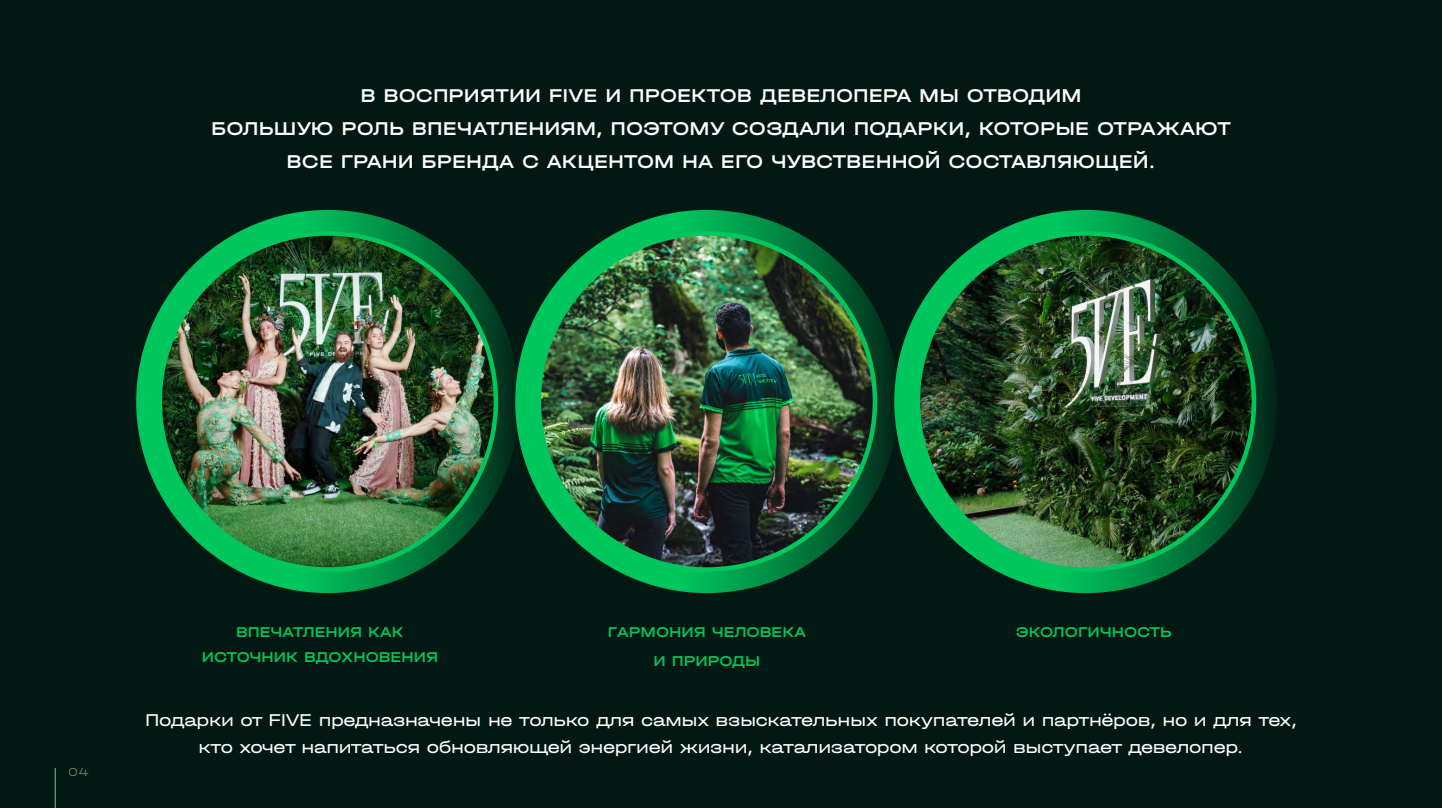
<style>
.page{position:relative;width:1442px;height:808px;background:#fff}
.page>*{position:absolute;margin:0;border:0;box-sizing:border-box;transform-origin:0 0}
.t1{font:500 19.5px/32.7px "Halvar Breit";color:#fff;text-align:center}
.t2{font:18px/27.2px "Halvar Breit";letter-spacing:-.02em;color:#fff;text-align:center}
.t3{font:500 15px/25.2px "Halvar Breit";color:#00c65e;text-align:center}
.t4{font:300 12px "Halvar Breit";color:#688d7a}
</style>
<div class="page">
<div style="left:0;top:0;width:1441px;height:808px;background:#021913"></div>
<svg style="left:136px;top:210px;width:383px;height:383px;fill:#00c05b"></svg>
<img style="left:160px;top:233px;width:336px;height:336px;border-radius:50%">
<svg style="left:515px;top:210px;width:383px;height:383px;fill:#00c25c"></svg>
<img style="left:539px;top:234px;width:336px;height:335px;border-radius:50%">
<svg style="left:894px;top:210px;width:383px;height:383px;fill:#00c05b"></svg>
<img style="left:917px;top:233px;width:336px;height:336px;border-radius:50%">
<hr style="left:55px;top:768px;width:1px;height:40px;background:#688d7a">
<p class="t1" style="left:211px;top:80px;width:1021px">В ВОСПРИЯТИИ FIVE И ПРОЕКТОВ ДЕВЕЛОПЕРА МЫ ОТВОДИМ<br>БОЛЬШУЮ РОЛЬ ВПЕЧАТЛЕНИЯМ, ПОЭТОМУ СОЗДАЛИ ПОДАРКИ, КОТОРЫЕ ОТРАЖАЮТ<br>ВСЕ ГРАНИ БРЕНДА С АКЦЕНТОМ НА ЕГО ЧУВСТВЕННОЙ СОСТАВЛЯЮЩЕЙ.</p>
<p class="t4" style="left:68px;top:765px;width:23px">04</p>
<p class="t3" style="left:202px;top:619px;width:238px">ВПЕЧАТЛЕНИЯ КАК<br>ИСТОЧНИК ВДОХНОВЕНИЯ</p>
<p class="t3" style="left:608px;top:617px;width:200px;line-height:29px">ГАРМОНИЯ ЧЕЛОВЕКА<br>И ПРИРОДЫ</p>
<p class="t3" style="left:1015px;top:619px;width:158px">ЭКОЛОГИЧНОСТЬ</p>
<p class="t2" style="left:145px;top:706px;width:1153px">Подарки от FIVE предназначены не только для самых взыскательных покупателей и партнёров, но и для тех, кто хочет напитаться обновляющей энергией жизни, катализатором которой выступает девелопер.</p>
</div>
